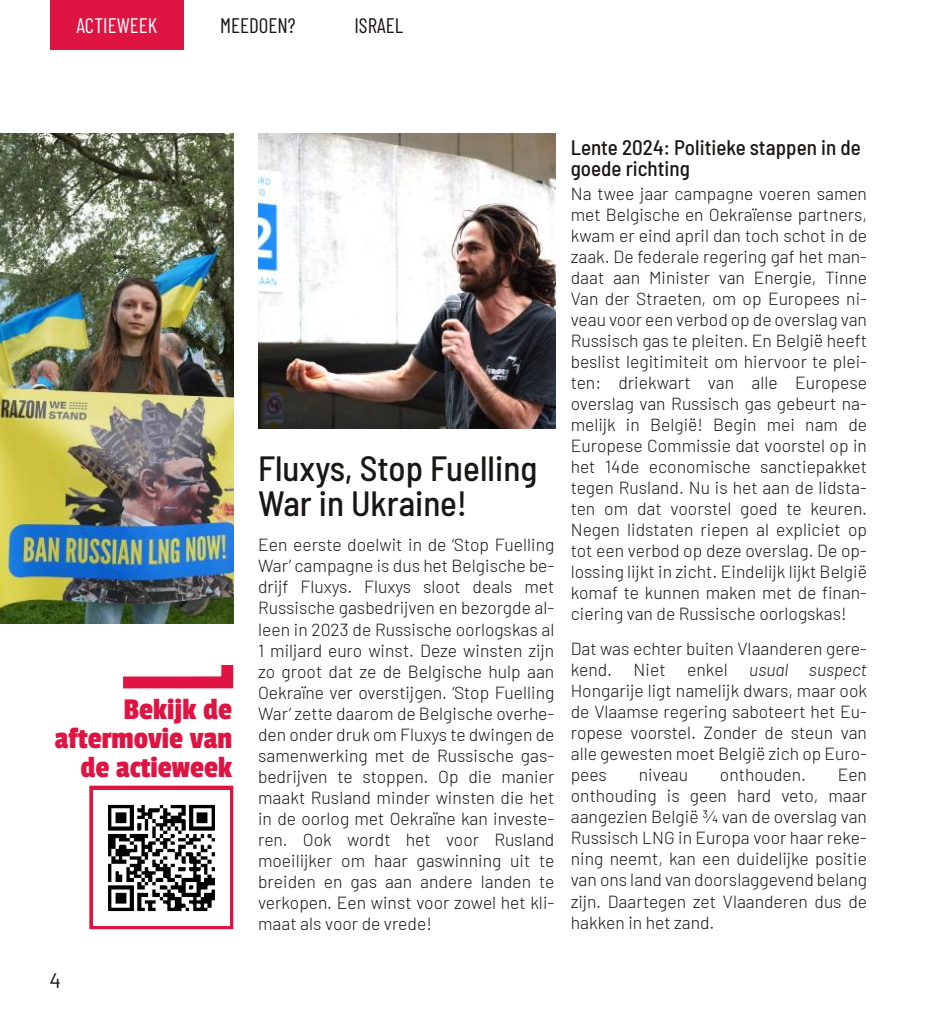
<style>
.page{position:relative;width:943px;height:1017px;background:#fff}
.page>*{position:absolute;margin:0;border:0;box-sizing:border-box;transform-origin:0 0}
.t1{font:500 semi-condensed 35px/35px "Barlow";color:#181715}
.t2{font:31.5px/28.9px "Passion One";color:#df1442;text-align:right}
.t3{font:500 semi-condensed 21px/21px "Barlow";color:#181715}
.t4{font:21px "Barlow Condensed";color:#181715}
.t5{font:21px "Barlow Condensed";color:#fff}
.t6{font:21px "Barlow";color:#181715}
.t7{font:300 17.5px/21px "Barlow";color:#181715;text-align:justify}
.s1{font-style:italic}
</style>
<div class="page">
<div style="left:50px;top:0;width:134px;height:50px;background:#df1442"></div>
<img style="left:0;top:134px;width:233px;height:490px">
<div style="left:89px;top:786px;width:144px;height:143px;border:4px solid #df1442"></div>
<img style="left:93px;top:790px;width:136px;height:135px">
<svg style="left:123px;top:664px;width:111px;height:25px"></svg>
<img style="left:258px;top:134px;width:298px;height:295px">
<p class="t5" style="left:76px;top:12px;width:82px">ACTIEWEEK</p>
<p class="t4" style="left:220px;top:12px;width:77px">MEEDOEN?</p>
<p class="t4" style="left:354px;top:12px;width:50px">ISRAEL</p>
<h2 class="t2" style="left:55px;top:696px;width:179px">Bekijk de aftermovie van de actieweek</h2>
<p class="t6" style="left:50px;top:967px;width:13px">4</p>
<h1 class="t1" style="left:258px;top:450px;width:281px">Fluxys, Stop Fuelling<br>War in Ukraine!</h1>
<p class="t7" style="left:258px;top:534px;width:298px">Een eerste doelwit in de ‘Stop Fuelling War’ campagne is dus het Belgische be‐ drijf Fluxys. Fluxys sloot deals met Russische gasbedrijven en bezorgde al‐ leen in 2023 de Russische oorlogskas al 1 miljard euro winst. Deze winsten zijn zo groot dat ze de Belgische hulp aan Oekraïne ver overstijgen. ‘Stop Fuelling War’ zette daarom de Belgische overhe‐ den onder druk om Fluxys te dwingen de samenwerking met de Russische gas‐ bedrijven te stoppen. Op die manier maakt Rusland minder winsten die het in de oorlog met Oekraïne kan investe‐ ren. Ook wordt het voor Rusland moeilijker om haar gaswinning uit te breiden en gas aan andere landen te verkopen. Een winst voor zowel het kli‐ maat als voor de vrede!</p>
<p class="t3" style="left:570px;top:136px;width:291px">Lente 2024: Politieke stappen in de goede richting</p>
<p class="t7" style="left:570px;top:183px;width:298px">Na twee jaar campagne voeren samen met Belgische en Oekraïense partners, kwam er eind april dan toch schot in de zaak. De federale regering gaf het man‐ daat aan Minister van Energie, Tinne Van der Straeten, om op Europees ni‐ veau voor een verbod op de overslag van Russisch gas te pleiten. En België heeft beslist legitimiteit om hiervoor te plei‐ ten: driekwart van alle Europese overslag van Russisch gas gebeurt na‐ melijk in België! Begin mei nam de Europese Commissie dat voorstel op in het 14de economische sanctiepakket tegen Rusland. Nu is het aan de lidsta‐ ten om dat voorstel goed te keuren.<br>Negen lidstaten riepen al expliciet op tot een verbod op deze overslag. De op‐ lossing lijkt in zicht. Eindelijk lijkt België komaf te kunnen maken met de finan‐ ciering van de Russische oorlogskas!</p>
<p class="t7" style="left:570px;top:638px;width:298px">Dat was echter buiten Vlaanderen gere‐ kend. Niet enkel <span class="s1">usual suspect </span>Hongarije ligt namelijk dwars, maar ook de Vlaamse regering saboteert het Eu‐ ropese voorstel. Zonder de steun van alle gewesten moet België zich op Euro‐ pees</p>
<p class="t7" style="left:638px;top:764px;width:51px">niveau</p>
<p class="t7" style="left:720px;top:764px;width:87px">onthouden.</p>
<p class="t7" style="left:570px;top:764px;width:298px;text-indent:267px">Een onthouding is geen hard veto, maar aangezien België ¾ van de overslag van Russisch LNG in Europa voor haar reke‐ ning neemt, kan een duidelijke positie van ons land van doorslaggevend belang zijn. Daartegen zet Vlaanderen dus de hakken in het zand.</p>
</div>
